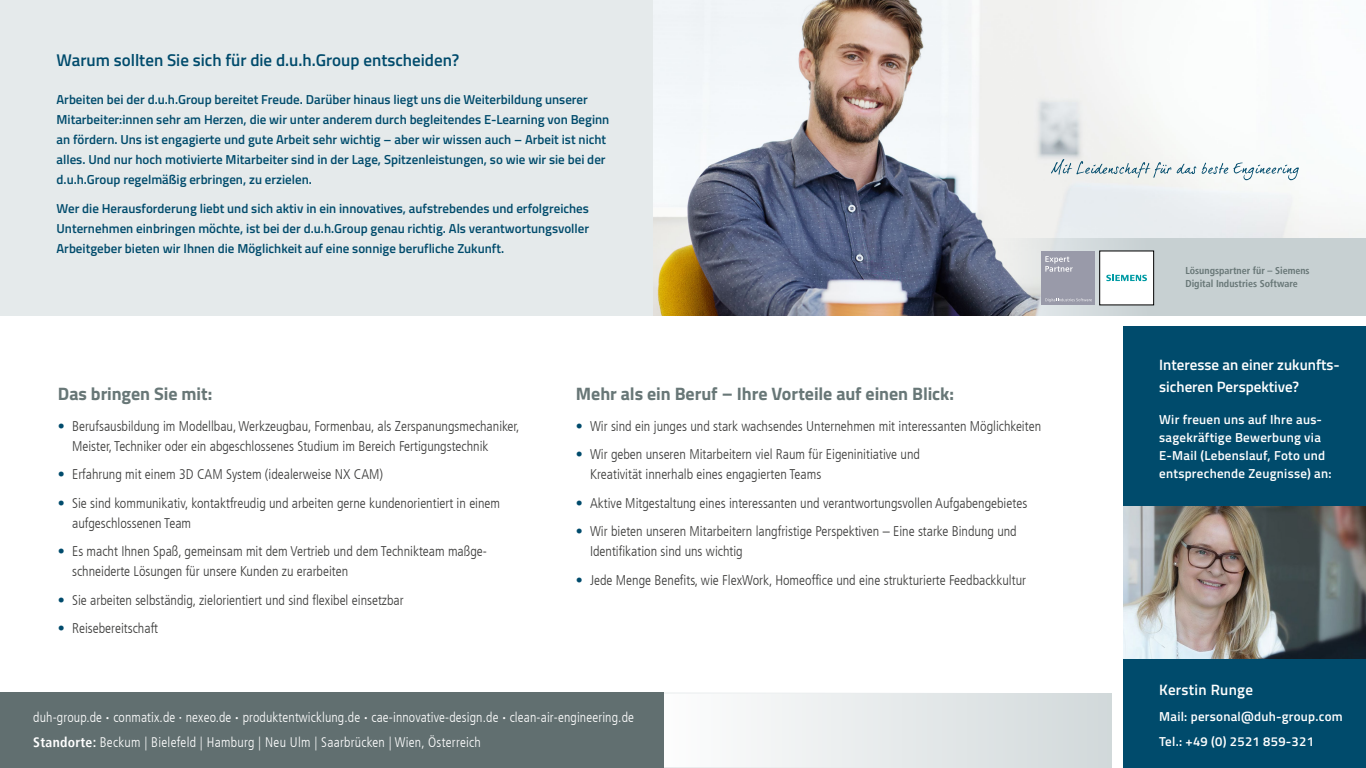
<style>
.page{position:relative;width:1366px;height:768px;background:#fff}
.page>*{position:absolute;margin:0;border:0;box-sizing:border-box;transform-origin:0 0}
.t1{font:700 18px "Titillium Web";letter-spacing:-.005em;color:#687777}
.t2{font:600 17px "Titillium Web";color:#004b6c}
.t3{font:600 15px/22px "Titillium";color:#fff}
.t4{font:600 15px "Titillium";letter-spacing:.02em;color:#fff}
.t5{font:300 condensed 14px/20px "Frutiger";color:#3c3c3b}
.t6{font:300 condensed 13.8px/24.8px "Frutiger";letter-spacing:.01em;color:#fff}
.t7{font:600 13px/20px "Titillium Web";color:#004b6c}
.t8{font:600 13px/18px "Titillium";letter-spacing:.02em;color:#fff}
.t9{font:700 condensed 10px/13px "Frutiger";color:#687777}
.s1{color:#004b6c}
.s2{font-weight:900}
.s3{font-weight:400}
.s4{font-weight:700}
</style>
<div class="page">
<div style="left:0;top:0;width:653px;height:316px;background:#e5eaeb"></div>
<div style="left:633px;top:693px;width:478px;height:75px;background:linear-gradient(to right,#fdfdfd,#d3dadc)"></div>
<div style="left:632px;top:692px;width:480px;height:76px;border:1px solid #e7ebec"></div>
<div style="left:0;top:693px;width:663px;height:75px;background:#616f70"></div>
<div style="left:1123px;top:326px;width:243px;height:180px;background:#004b6c"></div>
<div style="left:1123px;top:658px;width:243px;height:110px;background:#004b6c"></div>
<img style="left:1123px;top:506px;width:243px;height:152px">
<img style="left:653px;top:0;width:713px;height:316px">
<svg style="left:978px;top:238px;width:388px;height:78px;background:#bfc6cb"></svg>
<div style="left:1100px;top:251px;width:54px;height:54px;background:#fff"></div>
<svg style="left:1106px;top:275px;width:41px;height:6px"></svg>
<div style="left:1041px;top:251px;width:54px;height:54px;background:#999aa9"></div>
<svg style="left:1045px;top:256px;width:28px;height:16px"></svg>
<svg style="left:1045px;top:298px;width:47px;height:4px"></svg>
<svg style="left:1051px;top:159px;width:248px;height:21px"></svg>
<p class="t2" style="left:57px;top:47px;width:404px">Warum sollten Sie sich für die d.u.h.Group entscheiden?</p>
<p class="t7" style="left:57px;top:89px;width:554px">Arbeiten bei der d.u.h.Group bereitet Freude. Darüber hinaus liegt uns die Weiterbildung unserer Mitarbeiter:innen sehr am Herzen, die wir unter anderem durch begleitendes E-Learning von Beginn an fördern. Uns ist engagierte und gute Arbeit sehr wichtig – aber wir wissen auch – Arbeit ist nicht alles. Und nur hoch motivierte Mitarbeiter sind in der Lage, Spitzenleistungen, so wie wir sie bei der d.u.h.Group regelmäßig erbringen, zu erzielen.</p>
<p class="t7" style="left:57px;top:198px;width:534px;text-align:justify">Wer die Herausforderung liebt und sich aktiv in ein innovatives, aufstrebendes und erfolgreiches Unternehmen einbringen möchte, ist bei der d.u.h.Group genau richtig. Als verantwortungsvoller Arbeitgeber bieten wir Ihnen die Möglichkeit auf eine sonnige berufliche Zukunft.</p>
<p class="t1" style="left:58px;top:379px;width:156px">Das bringen Sie mit:</p>
<p class="t5" style="left:72px;top:416px;width:449px;text-indent:-14px"><span class="s1">•</span> Berufsausbildung im Modellbau, Werkzeugbau, Formenbau, als Zerspanungsmechaniker,<br>Meister, Techniker oder ein abgeschlossenes Studium im Bereich Fertigungstechnik</p>
<p class="t5" style="left:58px;top:465px;width:327px"><span class="s1">•</span> Erfahrung mit einem 3D CAM System (idealerweise NX CAM)</p>
<p class="t5" style="left:72px;top:493px;width:430px;text-indent:-14px"><span class="s1">•</span> Sie sind kommunikativ, kontaktfreudig und arbeiten gerne kundenorientiert in einem aufgeschlossenen Team</p>
<p class="t5" style="left:72px;top:542px;width:416px;text-indent:-14px"><span class="s1">•</span> Es macht Ihnen Spaß, gemeinsam mit dem Vertrieb und dem Technikteam maßge&shy;schneiderte Lösungen für unsere Kunden zu erarbeiten</p>
<p class="t5" style="left:58px;top:590px;width:347px"><span class="s1">•</span> Sie arbeiten selbständig, zielorientiert und sind flexibel einsetzbar</p>
<p class="t5" style="left:58px;top:619px;width:102px"><span class="s1">•</span> Reisebereitschaft</p>
<p class="t1" style="left:576px;top:379px;width:380px">Mehr als ein Beruf – Ihre Vorteile auf einen Blick:</p>
<p class="t5" style="left:576px;top:416px;width:467px"><span class="s1">•</span> Wir sind ein junges und stark wachsendes Unternehmen mit interessanten Möglichkeiten</p>
<p class="t5" style="left:590px;top:445px;width:332px;text-indent:-14px"><span class="s1">•</span> Wir geben unseren Mitarbeitern viel Raum für Eigeninitiative und<br>Kreativität innerhalb eines engagierten Teams</p>
<p class="t5" style="left:576px;top:493px;width:453px"><span class="s1">•</span> Aktive Mitgestaltung eines interessanten und verantwortungsvollen Aufgabengebietes</p>
<p class="t5" style="left:590px;top:522px;width:428px;text-indent:-14px"><span class="s1">•</span> Wir bieten unseren Mitarbeitern langfristige Perspektiven – Eine starke Bindung und<br>Identifikation sind uns wichtig</p>
<p class="t5" style="left:576px;top:570px;width:452px"><span class="s1">•</span> Jede Menge Benefits, wie FlexWork, Homeoffice und eine strukturierte Feedbackkultur</p>
<p class="t6" style="left:33px;top:705px;width:602px">duh-group.de <span class="s2">·</span> conmatix.de <span class="s3">·</span> nexeo.de <span class="s2">·</span> produktentwicklung.de <span class="s2">·</span> cae-innovative-design.de <span class="s2">·</span> clean-air-engineering.de<br><span class="s4">Standorte:</span> Beckum | Bielefeld | Hamburg | Neu Ulm | Saarbrücken | Wien, Österreich</p>
<p class="t9" style="left:1185px;top:264px;width:126px">Lösungspartner für – Siemens<br>Digital Industries Software</p>
<p class="t3" style="left:1159px;top:353px;width:182px">Interesse an einer zukunfts&shy;sicheren Perspektive?</p>
<p class="t8" style="left:1159px;top:410px;width:174px">Wir freuen uns auf Ihre aus&shy;sagekräftige Bewerbung via<br>E-Mail (Lebenslauf, Foto und entsprechende Zeugnisse) an:</p>
<p class="t4" style="left:1159px;top:678px;width:95px">Kerstin Runge</p>
<p class="t8" style="left:1159px;top:704px;width:185px;line-height:24.5px">Mail: personal@duh-group.com<br>Tel.: +49 (0) 2521 859-321</p>
</div>
